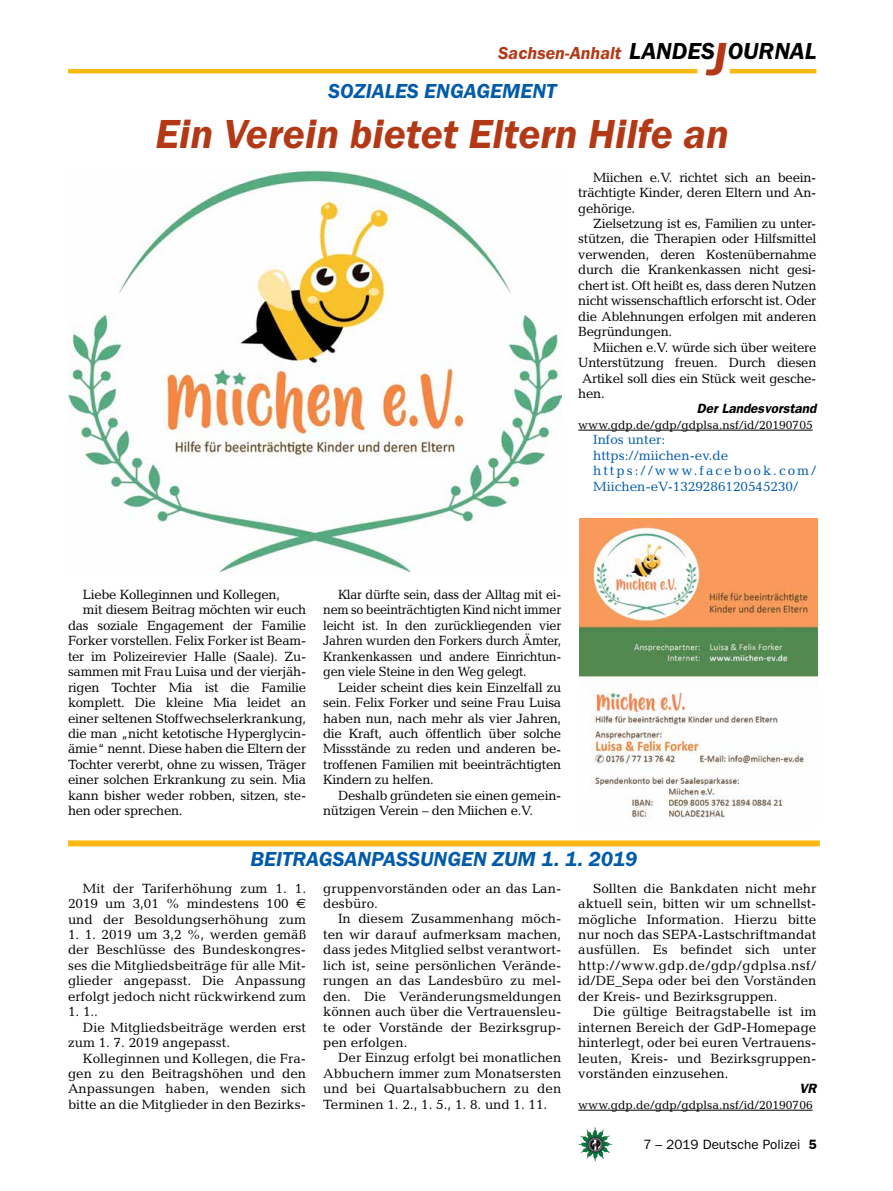
<style>
.page{position:relative;width:893px;height:1191px;background:#fff}
.page>*{position:absolute;margin:0;border:0;box-sizing:border-box;transform-origin:0 0}
.t1{font:italic 600 42px "Franklin Gothic Itc T";color:#b33916}
.t2{font:italic 600 24px "Franklin Gothic Itc T";color:#000}
.t3{font:italic 600 21px "Franklin Gothic Itc T";color:#005baa}
.t4{font:italic 600 18px "Franklin Gothic Itc T";color:#b33916}
.t5{font:13.5px/15.5px "Candida";letter-spacing:-.02em;color:#000;text-align:justify}
.t6{font:13.5px/15.5px "Candida";color:#000}
.t7{font:13.5px/15.5px "Candida";letter-spacing:-.02em;color:#000;text-align:justify;scale:.94 1}
.t8{font:13.5px/15.5px "Candida";color:#005baa}
.t9{font:13.5px "Franklin Gothic";color:#000}
.t10{font:italic 600 13.5px "Franklin Gothic";color:#000}
.t11{font:12px "Candida";color:#000}
.s1{font-size:48px;color:#b33916}
.s2{font-family:"Euro Sans"}
.s3{font-weight:600}
</style>
<div class="page">
<img style="left:578px;top:1127px;width:17px;height:25px">
<hr style="left:730px;top:69px;width:86px;height:4px;background:#fdb913">
<hr style="left:68px;top:69px;width:629px;height:4px;background:#fdb913">
<img style="left:68px;top:170px;width:493px;height:403px">
<img style="left:579px;top:518px;width:238px;height:301px">
<hr style="left:578px;top:1109px;width:235px;height:1px;background:#000">
<div style="left:68px;top:840px;width:752px;height:6px;background:#fdb913"></div>
<hr style="left:578px;top:430px;width:235px;height:1px;background:#000">
<h2 class="t2" style="left:629px;top:37px;width:189px">LANDES<span class="s1">J</span>OURNAL</h2>
<h3 class="t4" style="left:498px;top:42px;width:125px">SACHSEN-ANHALT</h3>
<h3 class="t3" style="left:328px;top:79px;width:57px">SOZIALES</h3>
<h3 class="t3" style="left:424px;top:79px;width:81px">ENGAGEMENT</h3>
<h1 class="t1" style="left:155px;top:109px;width:575px">EIN VEREIN BIETET ELTERN HILFE AN</h1>
<p class="t5" style="left:578px;top:169px;width:240px;text-indent:15px">Miichen e.V. richtet sich an beein&shy;trächtigte Kinder, deren Eltern und An&shy;gehörige.</p>
<p class="t5" style="left:578px;top:216px;width:240px;text-indent:15px">Zielsetzung ist es, Familien zu unter&shy;stützen, die Therapien oder Hilfsmittel verwenden, deren Kostenübernahme durch die Krankenkassen nicht gesi&shy;chert ist. Oft heißt es, dass deren Nutzen nicht wissenschaftlich erforscht ist. Oder die Ablehnungen erfolgen mit anderen Begründungen.</p>
<p class="t5" style="left:578px;top:339px;width:240px;text-indent:15px">Miichen e.V. würde sich über weitere Unterstützung freuen. Durch diesen Artikel soll dies ein Stück weit gesche&shy;hen.</p>
<p class="t10" style="left:697px;top:401px;width:121px">Der Landesvorstand</p>
<p class="t11" style="left:578px;top:418px;width:236px">www.gdp.de/gdp/gdplsa.nsf/id/20190705</p>
<p class="t8" style="left:593px;top:432px;width:225px">Infos unter:<br>https://miichen-ev.de https://www.facebook.com/<br>Miichen-eV-1329286120545230/</p>
<p class="t5" style="left:83px;top:586px;width:199px">Liebe Kolleginnen und Kollegen,</p>
<p class="t5" style="left:83px;top:602px;width:225px">mit diesem Beitrag möchten wir euch</p>
<p class="t5" style="left:68px;top:617px;width:240px">das soziale Engagement der Familie</p>
<p class="t5" style="left:68px;top:633px;width:240px">Forker vorstellen. Felix Forker ist Beam-</p>
<p class="t5" style="left:68px;top:648px;width:240px">ter im Polizeirevier Halle (Saale). Zu-</p>
<p class="t5" style="left:68px;top:664px;width:240px">sammen mit Frau Luisa und der vierjäh-</p>
<p class="t5" style="left:68px;top:679px;width:240px">rigen Tochter Mia ist die Familie</p>
<p class="t5" style="left:68px;top:695px;width:240px">komplett. Die kleine Mia leidet an</p>
<p class="t5" style="left:68px;top:710px;width:240px">einer seltenen Stoffwechselerkrankung,</p>
<p class="t5" style="left:68px;top:725px;width:240px">die man „nicht ketotische Hyperglycin-</p>
<p class="t5" style="left:68px;top:741px;width:240px">ämie“ nennt. Diese haben die Eltern der</p>
<p class="t5" style="left:68px;top:756px;width:240px">Tochter vererbt, ohne zu wissen, Träger</p>
<p class="t5" style="left:68px;top:772px;width:240px">einer solchen Erkrankung zu sein. Mia</p>
<p class="t5" style="left:68px;top:787px;width:240px">kann bisher weder robben, sitzen, ste-</p>
<p class="t5" style="left:68px;top:803px;width:116px">hen oder sprechen.</p>
<p class="t7" style="left:323px;top:586px;width:255px;text-indent:15px">Klar dürfte sein, dass der Alltag mit ei&shy;nem so beeinträchtigten Kind nicht immer leicht ist. In den zurückliegenden vier Jahren wurden den Forkers durch Ämter, Krankenkassen und andere Einrichtun&shy;gen viele Steine in den Weg gelegt.</p>
<p class="t5" style="left:323px;top:679px;width:240px;text-indent:15px">Leider scheint dies kein Einzelfall zu sein. Felix Forker und seine Frau Luisa haben nun, nach mehr als vier Jahren, die Kraft, auch öffentlich über solche Missstände zu reden und anderen be&shy;troffenen Familien mit beeinträchtigten Kindern zu helfen.</p>
<p class="t5" style="left:323px;top:787px;width:240px;text-indent:15px">Deshalb gründeten sie einen gemein&shy;nützigen Verein – den Miichen e.V.</p>
<h3 class="t3" style="left:250px;top:847px;width:88px">BEITRAGSAN</h3>
<h3 class="t3" style="left:371px;top:847px;width:26px">PASSUN</h3>
<h3 class="t3" style="left:447px;top:847px;width:192px">GEN ZUM 1. 1. 2019</h3>
<p class="t5" style="left:68px;top:880px;width:240px;text-indent:15px">Mit der Tariferhöhung zum 1. 1.<br>2019 um 3,01 % mindestens 100 <span class="s2">% </span>und der Besoldungserhöhung zum</p>
<p class="t5" style="left:68px;top:926px;width:240px">1. 1. 2019 um 3,2 %, werden gemäß der Beschlüsse des Bundeskongres&shy;ses die Mitgliedsbeiträge für alle Mit&shy;glieder angepasst. Die Anpassung erfolgt jedoch nicht rückwirkend zum</p>
<p class="t5" style="left:68px;top:1004px;width:32px">1. 1..</p>
<p class="t6" style="left:83px;top:1019px;width:225px">Die Mitgliedsbeiträge werden erst</p>
<p class="t6" style="left:68px;top:1034px;width:164px">zum 1. 7. 2019 angepasst.</p>
<p class="t6" style="left:83px;top:1050px;width:225px">Kolleginnen und Kollegen, die Fra-</p>
<p class="t6" style="left:68px;top:1065px;width:240px">gen zu den Beitragshöhen und den</p>
<p class="t6" style="left:68px;top:1081px;width:240px">Anpassungen haben, wenden sich</p>
<p class="t6" style="left:68px;top:1096px;width:240px">bitte an die Mitglieder in den Bezirks-</p>
<p class="t6" style="left:323px;top:880px;width:240px">gruppenvorständen oder an das Lan&shy;desbüro.</p>
<p class="t5" style="left:323px;top:911px;width:240px;text-indent:15px">In diesem Zusammenhang möch&shy;ten wir darauf aufmerksam machen, dass jedes Mitglied selbst verantwort&shy;lich ist, seine persönlichen Verände&shy;rungen an das Landesbüro zu mel&shy;den. Die Veränderungsmeldungen können auch über die Vertrauensleu&shy;te oder Vorstände der Bezirksgrup&shy;pen erfolgen.</p>
<p class="t5" style="left:323px;top:1050px;width:240px;text-indent:15px">Der Einzug erfolgt bei monatlichen Abbuchern immer zum Monatsersten und bei Quartalsabbuchern zu den Terminen 1. 2., 1. 5., 1. 8. und 1. 11.</p>
<p class="t5" style="left:578px;top:880px;width:240px;text-indent:15px">Sollten die Bankdaten nicht mehr aktuell sein, bitten wir um schnellst&shy;mögliche Information. Hierzu bitte nur noch das SEPA-Lastschriftmandat ausfüllen. Es befindet sich unter http://www.gdp.de/gdp/gdplsa.nsf/ id/DE_Sepa oder bei den Vorständen der Kreis- und Bezirksgruppen.</p>
<p class="t5" style="left:578px;top:1004px;width:240px;text-indent:15px">Die gültige Beitragstabelle ist im internen Bereich der GdP-Homepage hinterlegt, oder bei euren Vertrauens&shy;leuten, Kreis- und Bezirksgruppen&shy;vorständen einzusehen.</p>
<p class="t10" style="left:799px;top:1080px;width:19px">VR</p>
<p class="t11" style="left:578px;top:1098px;width:236px">www.gdp.de/gdp/gdplsa.nsf/id/20190706</p>
<p class="t9" style="left:643px;top:1136px;width:175px">7 – 2019 Deutsche Polizei <span class="s3">5</span></p>
</div>
